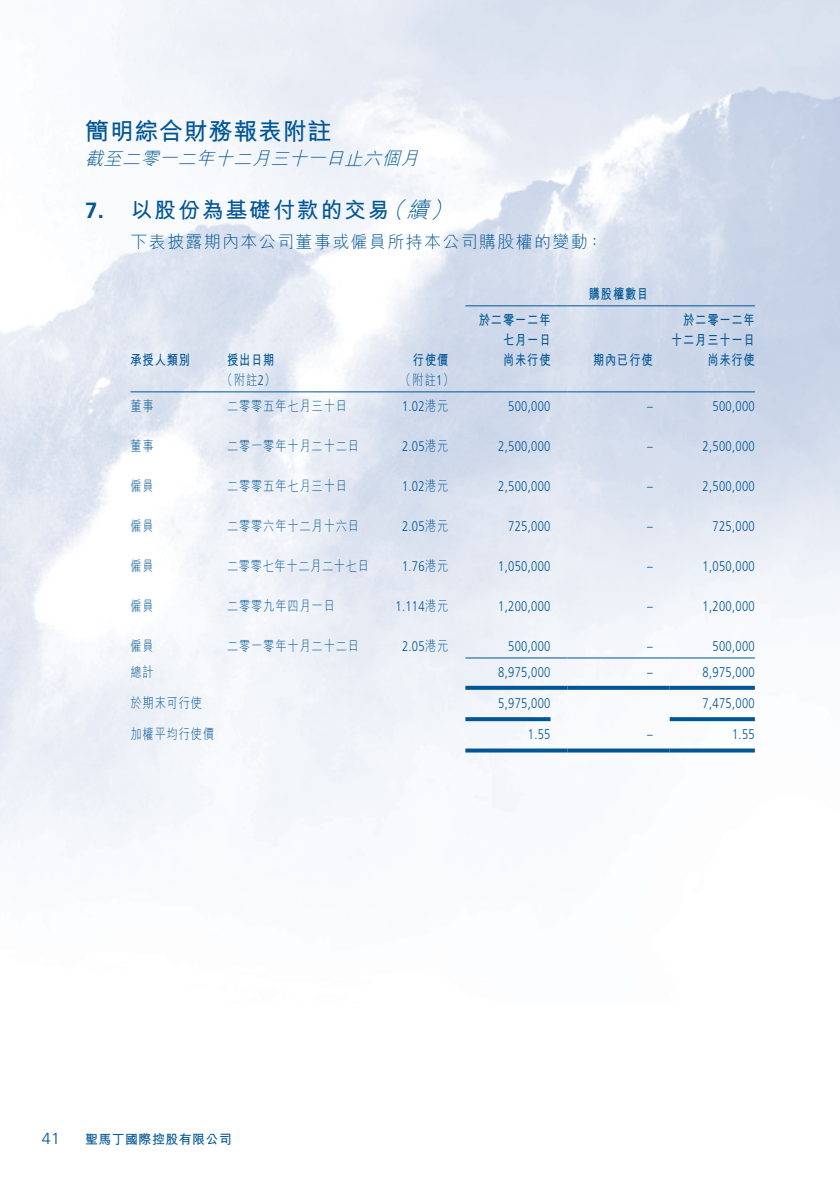
<style>
.page{position:relative;width:840px;height:1191px;background:#fff}
.page>*{position:absolute;margin:0;border:0;box-sizing:border-box;transform-origin:0 0}
.t1{font:700 24px "M Hei HK";letter-spacing:.03em;color:#005594}
.Heading_1{font:700 22px "M Hei HK";letter-spacing:.08em;color:#005594}
.Heading_1-2{font:italic 300 22px "M Hei HK";color:#005594}
.Heading_1-3{font:700 22px "Frutiger LT Std";color:#005594}
.t2{font:italic 300 18px "M Hei HK";color:#005594}
.Body_Text{font:300 17px "M Hei HK";letter-spacing:.08em;color:#005594}
.t3{font:300 16px "Frutiger LT Std";color:#005594}
.Body_Text-2{font:300 14px "Frutiger LT Std";letter-spacing:.03em;color:#005594;scale:.8 1}
.Body_Text-3{font:300 14px "M Hei HK";letter-spacing:.08em;color:#005594;scale:.8 1}
.Body_Text-4{font:700 14px "M Hei HK";letter-spacing:.08em;color:#005594;scale:.8 1}
.Body_Text-5{font:300 14px "M Hei HK";letter-spacing:.06em;color:#005594;scale:.8 1}
.t4{font:700 13px "M Hei HK";letter-spacing:.03em;color:#005594}
.s1{font-family:"Frutiger LT Std"}
.s2{font-family:"M Hei HK"}
</style>
<div class="page">
<img style="left:0;top:0;width:839px;height:877px">
<hr style="left:465px;top:305px;width:102px;height:1px;background:#005594">
<hr style="left:567px;top:305px;width:102px;height:1px;background:#005594">
<hr style="left:669px;top:305px;width:85px;height:1px;background:#005594">
<hr style="left:130px;top:391px;width:97px;height:1px;background:#005594">
<hr style="left:227px;top:391px;width:142px;height:1px;background:#005594">
<hr style="left:369px;top:391px;width:96px;height:1px;background:#005594">
<hr style="left:465px;top:391px;width:102px;height:1px;background:#005594">
<hr style="left:567px;top:391px;width:102px;height:1px;background:#005594">
<hr style="left:669px;top:391px;width:85px;height:1px;background:#005594">
<hr style="left:465px;top:657px;width:102px;height:1px;background:#005594">
<hr style="left:567px;top:657px;width:102px;height:1px;background:#005594">
<hr style="left:669px;top:657px;width:85px;height:1px;background:#005594">
<svg style="left:465px;top:686px;width:102px;height:4px"></svg>
<svg style="left:567px;top:686px;width:102px;height:4px"></svg>
<svg style="left:669px;top:686px;width:85px;height:4px"></svg>
<svg style="left:465px;top:717px;width:85px;height:4px"></svg>
<svg style="left:669px;top:717px;width:85px;height:4px"></svg>
<svg style="left:465px;top:748px;width:102px;height:4px"></svg>
<svg style="left:567px;top:748px;width:102px;height:4px"></svg>
<svg style="left:669px;top:748px;width:85px;height:4px"></svg>
<h1 class="t1" style="left:85px;top:114px;width:248px">簡明綜合財務報表附註</h1>
<p class="t2" style="left:85px;top:149px;width:339px">截至二零一二年十二月三十一日止六個月</p>
<p class="Heading_1-3" style="left:85px;top:198px;width:20px">7.</p>
<p class="Heading_1-2" style="left:381px;top:199px;width:54px">（續</p>
<p class="Heading_1-2" style="left:430px;top:199px;width:29px">(</p>
<p class="Heading_1" style="left:130px;top:194px;width:261px">以股份為基礎付款的交易</p>
<p class="Body_Text" style="left:130px;top:233px;width:474px">下表披露期內本公司董事或僱員所持本公司購股權的變動：</p>
<p class="Body_Text-4" style="left:588px;top:283px;width:76px">購股權數目</p>
<p class="Body_Text-4" style="left:478px;top:309px;width:91px">於二零一二年</p>
<p class="Body_Text-4" style="left:682px;top:309px;width:91px">於二零一二年</p>
<p class="Body_Text-4" style="left:503px;top:329px;width:61px">七月一日</p>
<p class="Body_Text-4" style="left:670px;top:329px;width:106px">十二月三十一日</p>
<p class="Body_Text-4" style="left:130px;top:349px;width:76px">承授人類別</p>
<p class="Body_Text-4" style="left:227px;top:349px;width:61px">授出日期</p>
<p class="Body_Text-4" style="left:413px;top:349px;width:46px">行使價</p>
<p class="Body_Text-4" style="left:503px;top:349px;width:61px">尚未行使</p>
<p class="Body_Text-4" style="left:592px;top:349px;width:76px">期內已行使</p>
<p class="Body_Text-4" style="left:707px;top:349px;width:61px">尚未行使</p>
<p class="Body_Text-3" style="left:221px;top:372px;width:69px">（附註<span class="s1">2</span>）</p>
<p class="Body_Text-3" style="left:400px;top:372px;width:69px">（附註 (<span class="s1">1</span></p>
<p class="Body_Text-3" style="left:130px;top:398px;width:31px">董事</p>
<p class="Body_Text-3" style="left:227px;top:398px;width:151px">二零零五年七月三十日</p>
<p class="Body_Text-2" style="left:402px;top:398px;width:59px">1.02<span class="s2">港元</span></p>
<p class="Body_Text-2" style="left:508px;top:398px;width:54px">500,000</p>
<p class="Body_Text-2" style="left:646px;top:398px;width:8px">–</p>
<p class="Body_Text-2" style="left:712px;top:398px;width:54px">500,000</p>
<p class="Body_Text-3" style="left:130px;top:438px;width:31px">董事</p>
<p class="Body_Text-3" style="left:227px;top:438px;width:166px">二零一零年十月二十二日</p>
<p class="Body_Text-2" style="left:402px;top:438px;width:59px">2.05<span class="s2">港元</span></p>
<p class="Body_Text-2" style="left:498px;top:438px;width:67px">2,500,000</p>
<p class="Body_Text-2" style="left:646px;top:438px;width:8px">–</p>
<p class="Body_Text-2" style="left:702px;top:438px;width:67px">2,500,000</p>
<p class="Body_Text-3" style="left:130px;top:478px;width:31px">僱員</p>
<p class="Body_Text-3" style="left:227px;top:478px;width:151px">二零零五年七月三十日</p>
<p class="Body_Text-2" style="left:402px;top:478px;width:59px">1.02<span class="s2">港元</span></p>
<p class="Body_Text-2" style="left:498px;top:478px;width:67px">2,500,000</p>
<p class="Body_Text-2" style="left:646px;top:478px;width:8px">–</p>
<p class="Body_Text-2" style="left:702px;top:478px;width:67px">2,500,000</p>
<p class="Body_Text-3" style="left:130px;top:518px;width:31px">僱員</p>
<p class="Body_Text-3" style="left:227px;top:518px;width:166px">二零零六年十二月十六日</p>
<p class="Body_Text-2" style="left:402px;top:518px;width:59px">2.05<span class="s2">港元</span></p>
<p class="Body_Text-2" style="left:508px;top:518px;width:54px">725,000</p>
<p class="Body_Text-2" style="left:646px;top:518px;width:8px">–</p>
<p class="Body_Text-2" style="left:712px;top:518px;width:54px">725,000</p>
<p class="Body_Text-3" style="left:130px;top:558px;width:31px">僱員</p>
<p class="Body_Text-5" style="left:227px;top:558px;width:179px">二零零七年十二月二十七日</p>
<p class="Body_Text-2" style="left:402px;top:558px;width:59px">1.76<span class="s2">港元</span></p>
<p class="Body_Text-2" style="left:498px;top:558px;width:67px">1,050,000</p>
<p class="Body_Text-2" style="left:646px;top:558px;width:8px">–</p>
<p class="Body_Text-2" style="left:702px;top:558px;width:67px">1,050,000</p>
<p class="Body_Text-3" style="left:130px;top:598px;width:31px">僱員</p>
<p class="Body_Text-3" style="left:227px;top:598px;width:136px">二零零九年四月一日</p>
<p class="Body_Text-2" style="left:395px;top:598px;width:68px">1.114<span class="s2">港元</span></p>
<p class="Body_Text-2" style="left:498px;top:598px;width:67px">1,200,000</p>
<p class="Body_Text-2" style="left:646px;top:598px;width:8px">–</p>
<p class="Body_Text-2" style="left:702px;top:598px;width:67px">1,200,000</p>
<p class="Body_Text-3" style="left:130px;top:638px;width:31px">僱員</p>
<p class="Body_Text-3" style="left:227px;top:638px;width:166px">二零一零年十月二十二日</p>
<p class="Body_Text-2" style="left:402px;top:638px;width:59px">2.05<span class="s2">港元</span></p>
<p class="Body_Text-2" style="left:508px;top:638px;width:54px">500,000</p>
<p class="Body_Text-2" style="left:646px;top:638px;width:8px">–</p>
<p class="Body_Text-2" style="left:712px;top:638px;width:54px">500,000</p>
<p class="Body_Text-3" style="left:130px;top:664px;width:31px">總計</p>
<p class="Body_Text-2" style="left:498px;top:664px;width:67px">8,975,000</p>
<p class="Body_Text-2" style="left:646px;top:664px;width:8px">–</p>
<p class="Body_Text-2" style="left:702px;top:664px;width:67px">8,975,000</p>
<p class="Body_Text-3" style="left:130px;top:695px;width:91px">於期末可行使</p>
<p class="Body_Text-2" style="left:498px;top:695px;width:67px">5,975,000</p>
<p class="Body_Text-2" style="left:702px;top:695px;width:67px">7,475,000</p>
<p class="Body_Text-3" style="left:130px;top:727px;width:106px">加權平均行使價</p>
<p class="Body_Text-2" style="left:527px;top:726px;width:30px">1.55</p>
<p class="Body_Text-2" style="left:646px;top:726px;width:8px">–</p>
<p class="Body_Text-2" style="left:731px;top:726px;width:30px">1.55</p>
<p class="t3" style="left:42px;top:1129px;width:20px">41</p>
<p class="t4" style="left:85px;top:1130px;width:148px">聖馬丁國際控股有限公司</p>
</div>
